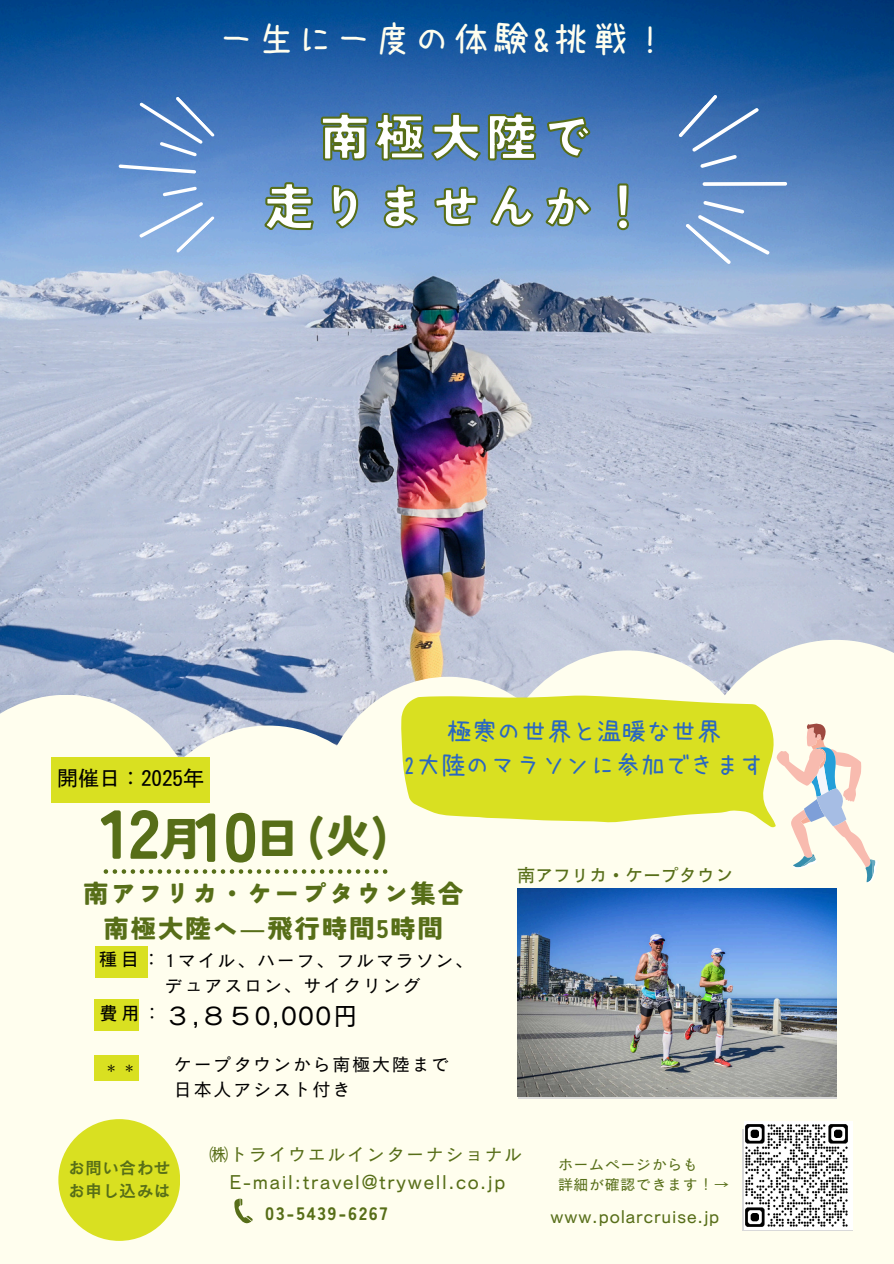
<style>
.page{position:relative;width:894px;height:1264px;background:#fff}
.page>*{position:absolute;margin:0;border:0;box-sizing:border-box;transform-origin:0 0}
.t1{font:900 69px "Tsunagi Gothic";color:#576e18}
.t2{font:900 50.25px/69.8px "Tsunagi Gothic";letter-spacing:.105em;color:#fff;text-align:center}
.t3{font:900 45.3px "Tsunagi Gothic";color:#576e18}
.t4{font:36px "uzura font";letter-spacing:.09em;color:#fffeee}
.t5{font:900 25.5px/34.8px "Tsunagi Gothic";letter-spacing:.07em;color:#576e18;text-align:center}
.t6{font:25.5px "Canva Cezanne Pro N M";letter-spacing:.05em;color:#000}
.t7{font:24.9px/33.8px "uzura font";letter-spacing:.005em;color:#2a67c0;text-align:center}
.t8{font:21px "Motoya Gothic Std W3";color:#000}
.t9{font:19.5px "Canva Cezanne Pro N M";letter-spacing:.085em;color:#576e18}
.t10{font:18px/24.8px "Canva Cezanne Pro N M";letter-spacing:.1em;color:#000}
.t11{font:18px "Canva Cezanne Pro N M";letter-spacing:.05em;color:#576e18}
.t12{font:18px "Canva Cezanne Pro N M";letter-spacing:.09em;color:#576e18}
.t13{font:900 18px "Tsunagi Gothic";letter-spacing:.1em;color:#576e18}
.t14{font:18px "Motoya Gothic Std W3";color:#576e18}
.t15{font:18px "Motoya Gothic Std W3";color:#000}
.t16{font:17.1px "Canva Cezanne Pro N DB";color:#576e18}
.t17{font:15px "Canva Cezanne Pro N M";letter-spacing:.04em;color:#576e18}
.t18{font:15px "Motoya Gothic Std W3";color:#000}
.s1{font-family:"Noto Sans";font-weight:400}
.s2{font-family:"Motoya Gothic Std W3"}
</style>
<div class="page">
<div style="left:0;top:0;width:893px;height:1263px;background:#fffeee"></div>
<img style="left:0;top:0;width:893px;height:745px">
<svg style="left:0;top:694px;width:204px;height:284px"></svg>
<div style="left:131px;top:725px;width:274px;height:302px;background:#fffeee;border-radius:50%"></div>
<div style="left:318px;top:676px;width:260px;height:286px;background:#fffeee;border-radius:50%"></div>
<div style="left:489px;top:650px;width:275px;height:301px;background:#fffeee;border-radius:50%"></div>
<svg style="left:688px;top:640px;width:205px;height:322px"></svg>
<svg style="left:73px;top:81px;width:183px;height:184px;background:#6894cf"></svg>
<svg style="left:263px;top:38px;width:367px;height:196px;background:#4a7aaf"></svg>
<svg style="left:636px;top:81px;width:200px;height:199px;background:#5e8bc4"></svg>
<svg style="left:104px;top:869px;width:283px;height:4px"></svg>
<div style="left:95px;top:946px;width:52px;height:31px;background:#d9e021"></div>
<div style="left:95px;top:999px;width:44px;height:31px;background:#d9e021"></div>
<div style="left:95px;top:1055px;width:44px;height:25px;background:#d9e021"></div>
<svg style="left:401px;top:695px;width:374px;height:133px;background:#dee43c"></svg>
<div style="left:58px;top:1119px;width:122px;height:121px;background:#d9e021;border-radius:50%"></div>
<svg style="left:234px;top:1198px;width:18px;height:25px"></svg>
<svg style="left:742px;top:1128px;width:110px;height:102px"></svg>
<img style="left:517px;top:888px;width:319px;height:208px">
<svg style="left:776px;top:722px;width:101px;height:161px"></svg>
<div style="left:51px;top:757px;width:159px;height:46px;background:#d9e021"></div>
<img style="left:743px;top:1121px;width:108px;height:108px">
<p class="t4" style="left:219px;top:21px;width:450px">一生に一度の体験&amp;挑戦！</p>
<h2 class="t2" style="left:264px;top:102px;width:385px">南極大陸で<br>走りませんか！</h2>
<h6 class="t8" style="left:57px;top:767px;width:148px">開催日：2025年</h6>
<p class="t7" style="left:403px;top:714px;width:362px">極寒の世界と温暖な世界<br>2大陸のマラソンに参加できます</p>
<p class="t1" style="left:100px;top:798px;width:61px">12</p>
<p class="t3" style="left:158px;top:816px;width:47px">月</p>
<h4 class="t1" style="left:194px;top:801px;width:65px">10</h4>
<p class="t3" style="left:255px;top:816px;width:47px">日</p>
<h1 class="t3" style="left:307px;top:813px;width:84px">(火)</h1>
<p class="t5" style="left:83px;top:875px;width:382px">南アフリカ・ケープタウン集合南極大陸へ<span class="s1">―</span>飛行時間5時間</p>
<p class="t10" style="left:165px;top:948px;width:310px;text-indent:-66px"><span class="s2">種目：</span>1マイル、ハーフ、フルマラソン、デュアスロン、サイクリング</p>
<p class="t6" style="left:165px;top:1002px;width:194px">３,８５0,000円</p>
<p class="t15" style="left:100px;top:1004px;width:63px">費用：</p>
<p class="t18" style="left:104px;top:1060px;width:35px">＊＊</p>
<p class="t10" style="left:174px;top:1051px;width:277px">ケープタウンから南極大陸まで日本人アシスト付き</p>
<p class="t14" style="left:517px;top:866px;width:218px">南アフリカ・ケープタウン</p>
<p class="t16" style="left:68px;top:1158px;width:104px">お問い合わせ</p>
<h3 class="t16" style="left:68px;top:1182px;width:104px">お申し込みは</h3>
<h5 class="t12" style="left:210px;top:1145px;width:314px">㈱トライウエルインターナショナル</h5>
<p class="t17" style="left:558px;top:1156px;width:141px">ホームページからも</p>
<p class="t9" style="left:229px;top:1171px;width:277px">E-mail:travel@trywell.co.jp</p>
<p class="t17" style="left:558px;top:1176px;width:172px">詳細が確認できます！→</p>
<p class="t11" style="left:550px;top:1206px;width:170px">www.polarcruise.jp</p>
<p class="t13" style="left:265px;top:1204px;width:123px">03-5439-6267</p>
</div>
